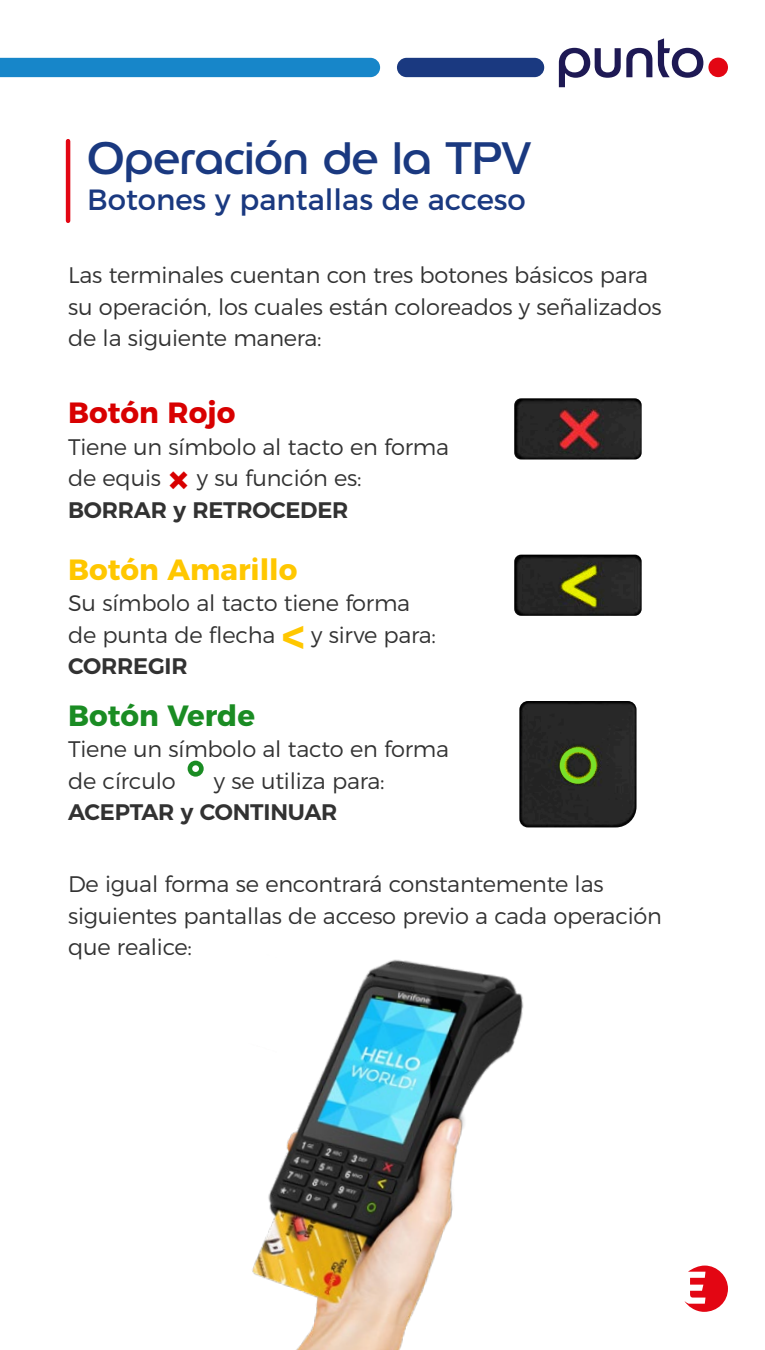
<style>
.page{position:relative;width:765px;height:1350px;background:#fff}
.page>*{position:absolute;margin:0;border:0;box-sizing:border-box;transform-origin:0 0}
.t1{font:700 67.5px "Montserrat";color:#1a8c23}
.t2{font:45px "Edenred";color:#1a3980}
.t3{font:29.25px "Montserrat";color:#1a3980}
.t4{font:700 29.25px "Montserrat";color:#ffc700}
.t5{font:700 29.25px "Montserrat";color:#1a8c23}
.t6{font:700 29.25px "Montserrat";color:#d80000}
.t7{font:300 22.5px/31.5px "Montserrat";letter-spacing:-.01em;color:#323232}
.t8{font:600 22.5px "Montserrat";letter-spacing:-.01em;color:#323232}
.s1{font-weight:700;font-size:45px;color:#d80000}
.s2{font-weight:600}
.s3{font-weight:700;font-size:45px;color:#ffc700}
</style>
<div class="page">
<img style="left:514px;top:398px;width:128px;height:62px">
<img style="left:514px;top:555px;width:128px;height:61px">
<div style="left:0;top:58px;width:380px;height:19px;background:#1786c9"></div>
<div style="left:397px;top:58px;width:147px;height:19px;background:#1a3980;border-radius:10px"></div>
<svg style="left:559px;top:48px;width:93px;height:39px"></svg>
<svg style="left:658px;top:38px;width:45px;height:40px"></svg>
<div style="left:708px;top:58px;width:20px;height:19px;background:#e30613;border-radius:50%"></div>
<svg style="left:684px;top:1266px;width:44px;height:46px"></svg>
<hr style="left:66px;top:141px;width:4px;height:80px;background:#e30613">
<img style="left:519px;top:701px;width:118px;height:126px">
<div style="left:560px;top:747px;width:36px;height:37px;border:5px solid #78e02a;border-radius:50%"></div>
<img style="left:252px;top:959px;width:272px;height:391px">
<h2 class="t2" style="left:87px;top:128px;width:445px">Operación de la TPV</h2>
<h3 class="t3" style="left:87px;top:176px;width:440px">Botones y pantallas de acceso</h3>
<p class="t7" style="left:68px;top:258px;width:595px">Las terminales cuentan con tres botones básicos para su operación, los cuales están coloreados y señalizados de la siguiente manera:</p>
<h3 class="t6" style="left:68px;top:389px;width:169px">Botón Rojo</h3>
<p class="t7" style="left:68px;top:429px;width:383px">Tiene un símbolo al tacto en forma de equis <span class="s1">×</span> y su función es:<br><span class="s2">BORRAR y RETROCEDER</span></p>
<h3 class="t4" style="left:68px;top:545px;width:231px">Botón Amarillo</h3>
<p class="t7" style="left:68px;top:585px;width:370px">Su símbolo al tacto tiene forma de punta de flecha <span class="s3">&lt;</span> y sirve para:<br><span class="s2">CORREGIR</span></p>
<h3 class="t5" style="left:68px;top:691px;width:188px">Botón Verde</h3>
<p class="t7" style="left:68px;top:732px;width:383px">Tiene un símbolo al tacto en forma de círculo</p>
<h1 class="t1" style="left:182px;top:736px;width:27px">°</h1>
<p class="t7" style="left:214px;top:763px;width:172px">y se utiliza para:</p>
<p class="t8" style="left:68px;top:794px;width:271px">ACEPTAR y CONTINUAR</p>
<p class="t7" style="left:68px;top:867px;width:595px">De igual forma se encontrará constantemente las siguientes pantallas de acceso previo a cada operación que realice:</p>
</div>
